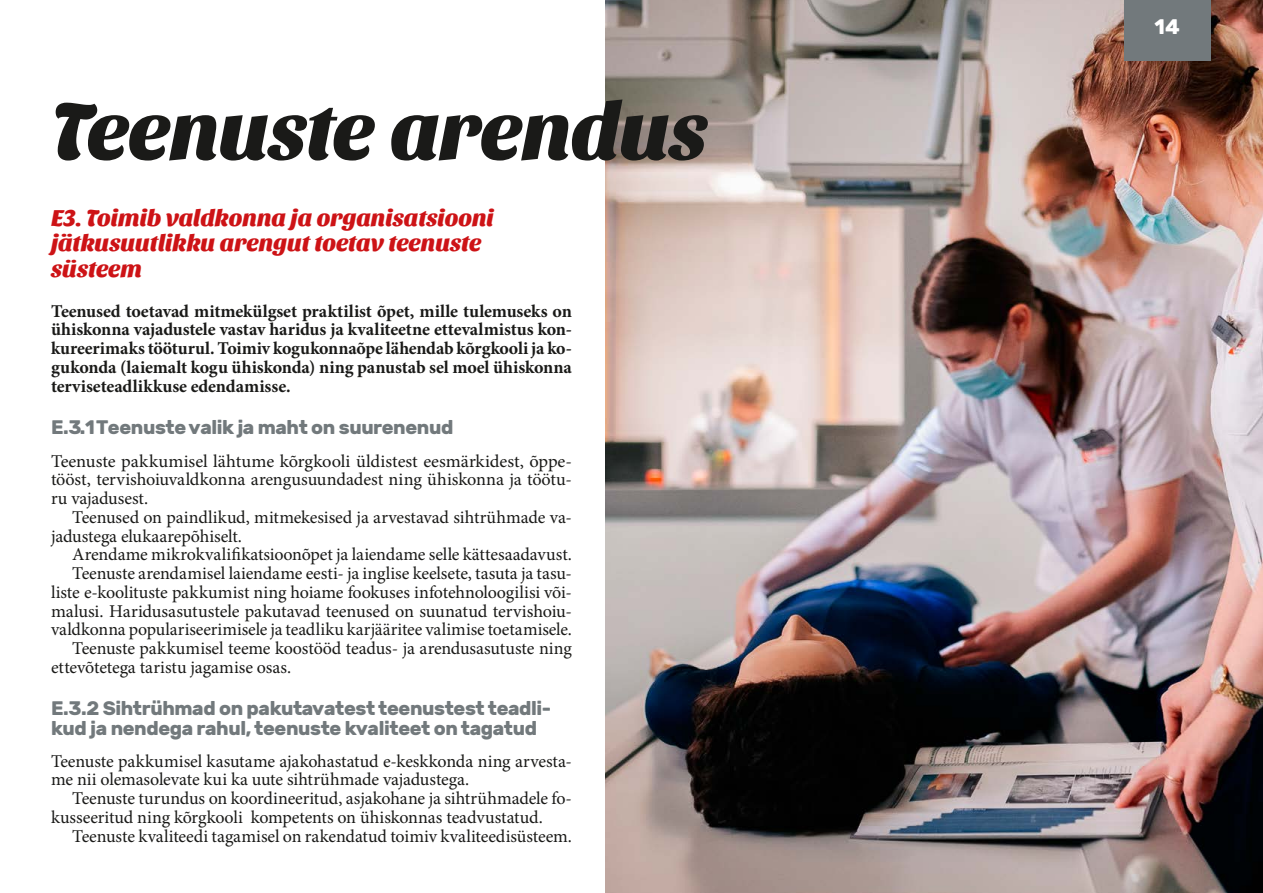
<style>
.page{position:relative;width:1263px;height:893px;background:#fff}
.page>*{position:absolute;margin:0;border:0;box-sizing:border-box;transform-origin:0 0}
.t1{font:82.5px "Sansita One";letter-spacing:-.03em;color:#1a1a18}
.t2{font:24px/25.5px "Sansita One";letter-spacing:-.02em;color:#cd1316}
.t3{font:700 21px "Rubik";color:#fff}
.t4{font:700 19.5px/19.5px "Rubik";letter-spacing:-.02em;color:#72797c}
.t5{font:18px/18.8px "Minion Pro";letter-spacing:-.005em;color:#1a1a18}
.t6{font:700 18px/18.8px "Minion Pro";letter-spacing:-.005em;color:#1a1a18;text-align:justify}
</style>
<div class="page">
<img style="left:606px;top:0;width:657px;height:893px">
<div style="left:1124px;top:0;width:86px;height:60px;background:#72797c"></div>
<h1 class="t1" style="left:50px;top:84px;width:660px">Teenuste arendus</h1>
<h2 class="t2" style="left:51px;top:205px;width:445px">E3. Toimib valdkonna ja organisatsiooni jätkusuutlikku arengut toetav teenuste süsteem</h2>
<p class="t6" style="left:51px;top:301px;width:522px">Teenused toetavad mitmekülgset praktilist õpet, mille tulemuseks on ühiskonna vajadustele vastav haridus ja kvaliteetne ettevalmistus kon&shy;kureerimaks tööturul. Toimiv kogukonnaõpe lähendab kõrgkooli ja ko&shy;gukonda (laiemalt kogu ühiskonda) ning panustab sel moel ühiskonna terviseteadlikkuse edendamisse.</p>
<p class="t4" style="left:51px;top:418px;width:404px">E.3.1 Teenuste valik ja maht on suurenenud</p>
<p class="t5" style="left:51px;top:451px;width:522px;text-align:justify">Teenuste pakkumisel lähtume kõrgkooli üldistest eesmärkidest, õppe&shy;tööst, tervishoiuvaldkonna arengusuundadest ning ühiskonna ja töötu&shy;ru vajadusest.</p>
<p class="t5" style="left:51px;top:508px;width:522px;text-indent:21px">Teenused on paindlikud, mitmekesised ja arvestavad sihtrühmade va&shy;jadustega elukaarepõhiselt.</p>
<p class="t5" style="left:72px;top:545px;width:501px">Arendame mikrokvalifikatsioonõpet ja laiendame selle kättesaadavust.</p>
<p class="t5" style="left:72px;top:564px;width:501px">Teenuste arendamisel laiendame eesti- ja inglise keelsete, tasuta ja tasu-</p>
<p class="t5" style="left:51px;top:583px;width:522px">liste e-koolituste pakkumist ning hoiame fookuses infotehnoloogilisi või-</p>
<p class="t5" style="left:51px;top:601px;width:522px">malusi. Haridusasutustele pakutavad teenused on suunatud tervishoiu-</p>
<p class="t5" style="left:51px;top:620px;width:522px">valdkonna populariseerimisele ja teadliku karjääritee valimise toetamisele.</p>
<p class="t5" style="left:72px;top:639px;width:501px">Teenuste pakkumisel teeme koostööd teadus- ja arendusasutuste ning</p>
<p class="t5" style="left:51px;top:658px;width:242px">ettevõtetega taristu jagamise osas.</p>
<p class="t4" style="left:51px;top:699px;width:502px">E.3.2 Sihtrühmad on pakutavatest teenustest teadli&shy;kud ja nendega rahul, teenuste kvaliteet on tagatud</p>
<p class="t5" style="left:51px;top:751px;width:522px">Teenuste pakkumisel kasutame ajakohastatud e-keskkonda ning arvesta&shy;me nii olemasolevate kui ka uute sihtrühmade vajadustega.</p>
<p class="t5" style="left:51px;top:789px;width:522px;text-indent:21px">Teenuste turundus on koordineeritud, asjakohane ja sihtrühmadele fo&shy;kusseeritud ning kõrgkooli kompetents on ühiskonnas teadvustatud.</p>
<p class="t5" style="left:72px;top:826px;width:501px">Teenuste kvaliteedi tagamisel on rakendatud toimiv kvaliteedisüsteem.</p>
<p class="t3" style="left:1155px;top:15px;width:27px">14</p>
</div>
